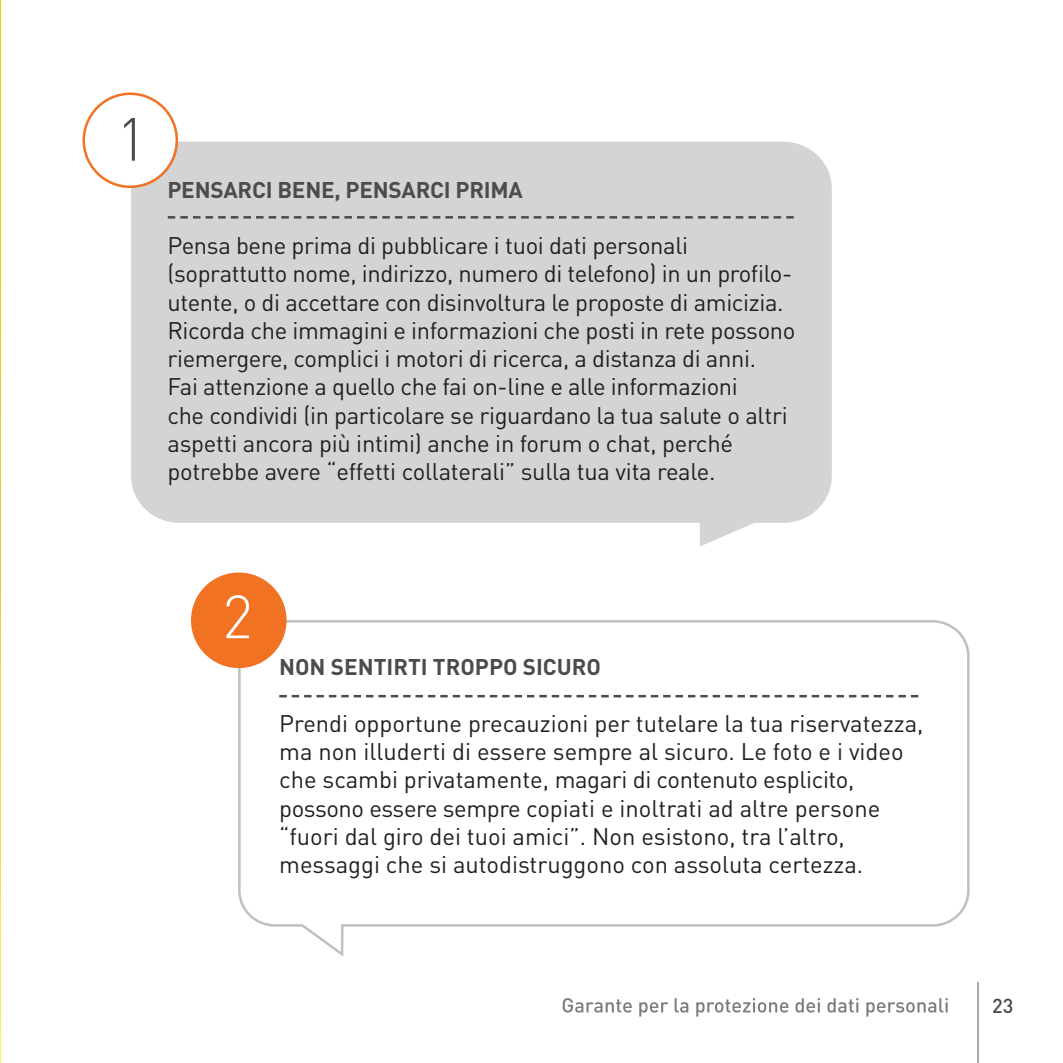
<style>
.page{position:relative;width:1063px;height:1063px;background:#fff}
.page>*{position:absolute;margin:0;border:0;box-sizing:border-box;transform-origin:0 0}
.t1{font:300 60px "DIN";color:#4e4b4c}
.t2{font:300 60px "DIN";color:#fff}
.t3{font:23.75px/28.2px "DIN";letter-spacing:-.015em;color:#241f1f}
.t4{font:700 22.5px "DIN";letter-spacing:-.01em;color:#4e4b4c}
.t5{font:500 20px "DIN";color:#4e4b4c}
</style>
<div class="page">
<svg style="left:563px;top:998px;width:142px;height:19px"></svg>
<hr style="left:977px;top:982px;width:2px;height:81px;background:#aaaaac">
<img style="left:0;top:0;width:1px;height:313px">
<img style="left:0;top:313px;width:1px;height:175px">
<img style="left:0;top:488px;width:1px;height:575px">
<div style="left:131px;top:142px;width:701px;height:405px;background:#d5d4d5"></div>
<svg style="left:168px;top:216px;width:626px;height:3px;background:#908e8f"></svg>
<svg style="left:238px;top:620px;width:732px;height:337px"></svg>
<svg style="left:279px;top:695px;width:639px;height:2px"></svg>
<svg style="left:83px;top:93px;width:95px;height:95px"></svg>
<div style="left:191px;top:573px;width:96px;height:95px;background:#f17223;border-radius:50%"></div>
<h1 class="t1" style="left:116px;top:105px;width:32px">1</h1>
<p class="t4" style="left:167px;top:177px;width:357px">PENSARCI BENE, PENSARCI PRIMA</p>
<p class="t3" style="left:167px;top:232px;width:630px">Pensa bene prima di pubblicare i tuoi dati personali (soprattutto nome, indirizzo, numero di telefono) in un profilo&shy;utente, o di accettare con disinvoltura le proposte di amicizia.<br>Ricorda che immagini e informazioni che posti in rete possono riemergere, complici i motori di ricerca, a distanza di anni.<br>Fai attenzione a quello che fai on-line e alle informazioni<br>che condividi (in particolare se riguardano la tua salute o altri aspetti ancora più intimi) anche in forum o chat, perché potrebbe avere “effetti collaterali” sulla tua vita reale.</p>
<h1 class="t2" style="left:222px;top:582px;width:32px">2</h1>
<p class="t4" style="left:279px;top:654px;width:323px">NON SENTIRTI TROPPO SICURO</p>
<p class="t3" style="left:279px;top:709px;width:646px">Prendi opportune precauzioni per tutelare la tua riservatezza, ma non illuderti di essere sempre al sicuro. Le foto e i video che scambi privatamente, magari di contenuto esplicito, possono essere sempre copiati e inoltrati ad altre persone “fuori dal giro dei tuoi amici”. Non esistono, tra l’altro, messaggi che si autodistruggono con assoluta certezza.</p>
<p class="t5" style="left:992px;top:995px;width:23px">23</p>
</div>
